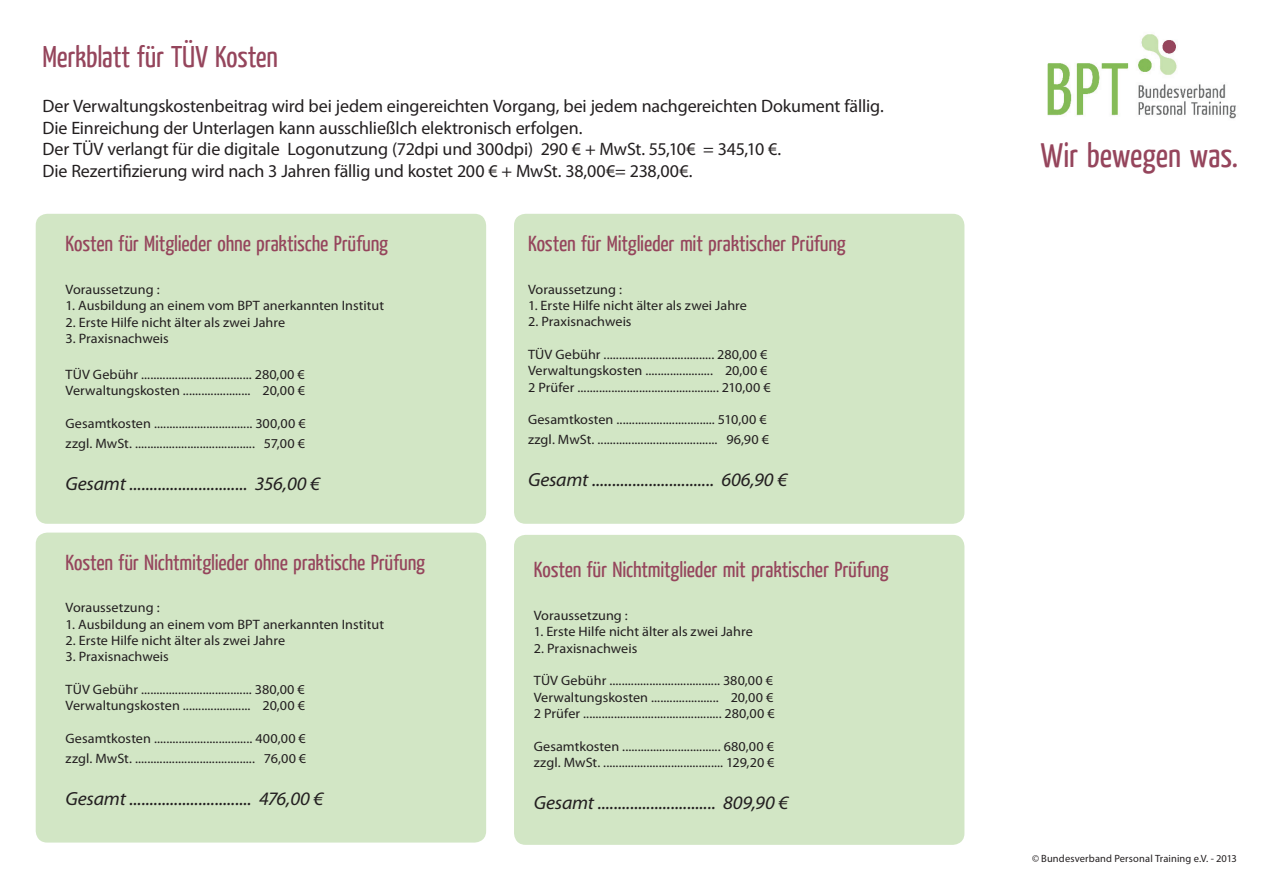
<style>
.page{position:relative;width:1263px;height:893px;background:#fff}
.page>*{position:absolute;margin:0;border:0;box-sizing:border-box;transform-origin:0 0}
.t1{font:34.05px "Yanone Kaffeesatz";color:#95455c}
.t2{font:30px "Yanone Kaffeesatz";letter-spacing:-.01em;color:#95455c}
.t3{font:21.75px "Yanone Kaffeesatz";letter-spacing:-.01em;color:#95455c;scale:1.04 1}
.t4{font:italic 19.05px "Myriad Pro";letter-spacing:-.01em;color:#231f20;scale:1.04 1}
.t5{font:18px/21.6px "Myriad Pro";letter-spacing:-.005em;color:#231f20}
.t6{font:13.65px/16.4px "Myriad Pro";color:#231f20;scale:1.04 1}
.t7{font:10.5px "Myriad Pro";letter-spacing:.01em;color:#231f20}
.s1{font-style:italic}
</style>
<div class="page">
<div style="left:514px;top:535px;width:450px;height:310px;background:#d2e6c5;border-radius:12px"></div>
<div style="left:36px;top:533px;width:450px;height:309px;background:#d2e6c5;border-radius:12px"></div>
<div style="left:514px;top:214px;width:450px;height:310px;background:#d2e6c5;border-radius:12px"></div>
<img style="left:1047px;top:34px;width:189px;height:85px">
<div style="left:36px;top:214px;width:450px;height:310px;background:#d2e6c5;border-radius:12px"></div>
<h2 class="t2" style="left:43px;top:37px;width:237px">Merkblatt für TÜV Kosten</h2>
<p class="t5" style="left:43px;top:95px;width:843px">Der Verwaltungskostenbeitrag wird bei jedem eingereichten Vorgang, bei jedem nachgereichten Dokument fällig.<br>Die Einreichung der Unterlagen kann ausschließlch elektronisch erfolgen.<br>Der TÜV verlangt für die digitale Logonutzung (72dpi und 300dpi) 290 € + MwSt. 55,10€ = 345,10 €.<br>Die Rezertifizierung wird nach 3 Jahren fällig und kostet 200 € + MwSt. 38,00€= 238,00€.</p>
<h3 class="t3" style="left:66px;top:230px;width:312px">Kosten für Mitglieder ohne praktische Prüfung</h3>
<p class="t6" style="left:66px;top:281px;width:92px">Voraussetzung :</p>
<p class="t6" style="left:66px;top:297px;width:308px">1. Ausbildung an einem vom BPT anerkannten Institut</p>
<p class="t6" style="left:66px;top:314px;width:213px">2. Erste Hilfe nicht älter als zwei Jahre</p>
<p class="t6" style="left:66px;top:330px;width:101px">3. Praxisnachweis</p>
<p class="t6" style="left:66px;top:366px;width:232px">TÜV Gebühr .................................... 280,00 €<br>Verwaltungskosten ...................... 20,00 €</p>
<p class="t6" style="left:66px;top:413px;width:232px;line-height:19.6px">Gesamtkosten ................................ 300,00 € zzgl. MwSt. ....................................... 57,00 €</p>
<h3 class="t4" style="left:66px;top:472px;width:246px">Gesamt ............................. 356,00 €</h3>
<h3 class="t3" style="left:66px;top:548px;width:347px">Kosten für Nichtmitglieder ohne praktische Prüfung</h3>
<p class="t6" style="left:66px;top:599px;width:92px">Voraussetzung :</p>
<p class="t6" style="left:66px;top:616px;width:308px">1. Ausbildung an einem vom BPT anerkannten Institut</p>
<p class="t6" style="left:66px;top:632px;width:213px">2. Erste Hilfe nicht älter als zwei Jahre</p>
<p class="t6" style="left:66px;top:648px;width:101px">3. Praxisnachweis</p>
<p class="t6" style="left:66px;top:681px;width:232px">TÜV Gebühr .................................... 380,00 €<br>Verwaltungskosten ...................... 20,00 €</p>
<p class="t6" style="left:66px;top:728px;width:233px;line-height:19.6px">Gesamtkosten ................................ 400,00 € zzgl. MwSt. ....................................... 76,00 €</p>
<h3 class="t4" style="left:66px;top:787px;width:249px">Gesamt .............................. 476,00 €</h3>
<h3 class="t3" style="left:528px;top:230px;width:307px">Kosten für Mitglieder mit praktischer Prüfung</h3>
<p class="t6" style="left:528px;top:281px;width:92px">Voraussetzung :</p>
<p class="t6" style="left:528px;top:297px;width:212px">1. Erste Hilfe nicht älter als zwei Jahre</p>
<p class="t6" style="left:528px;top:313px;width:101px">2. Praxisnachweis</p>
<p class="t6" style="left:528px;top:346px;width:235px">TÜV Gebühr .................................... 280,00 €<br>Verwaltungskosten ...................... 20,00 €<br>2 Prüfer .............................................. 210,00 €</p>
<p class="t6" style="left:528px;top:410px;width:233px;line-height:19.6px">Gesamtkosten ................................ 510,00 € zzgl. MwSt. ....................................... 96,90 €</p>
<h3 class="t4" style="left:528px;top:468px;width:251px">Gesamt .............................. 606,90 €</h3>
<h3 class="t3" style="left:534px;top:556px;width:343px">Kosten für Nichtmitglieder mit praktischer Prüfung</h3>
<p class="t6" style="left:534px;top:607px;width:92px">Voraussetzung :</p>
<p class="t6" style="left:534px;top:623px;width:212px">1. Erste Hilfe nicht älter als zwei Jahre</p>
<p class="t6" style="left:534px;top:640px;width:101px">2. Praxisnachweis</p>
<p class="t6" style="left:534px;top:672px;width:233px;text-align:justify">TÜV Gebühr .................................... 380,00 € Verwaltungskosten ...................... 20,00 € 2 Prüfer ............................................. 280,00 €</p>
<p class="t6" style="left:534px;top:738px;width:233px">Gesamtkosten ................................ 680,00 € zzgl. MwSt. ....................................... 129,20 €</p>
<h3 class="t4" style="left:534px;top:791px;width:246px">Gesamt ............................. 809,90 €</h3>
<h1 class="t1" style="left:1041px;top:133px;width:199px">Wir bewegen was.</h1>
<p class="t7" style="left:1032px;top:852px;width:206px"><span class="s1">©</span> Bundesverband Personal Training e.V. - 2013</p>
</div>
